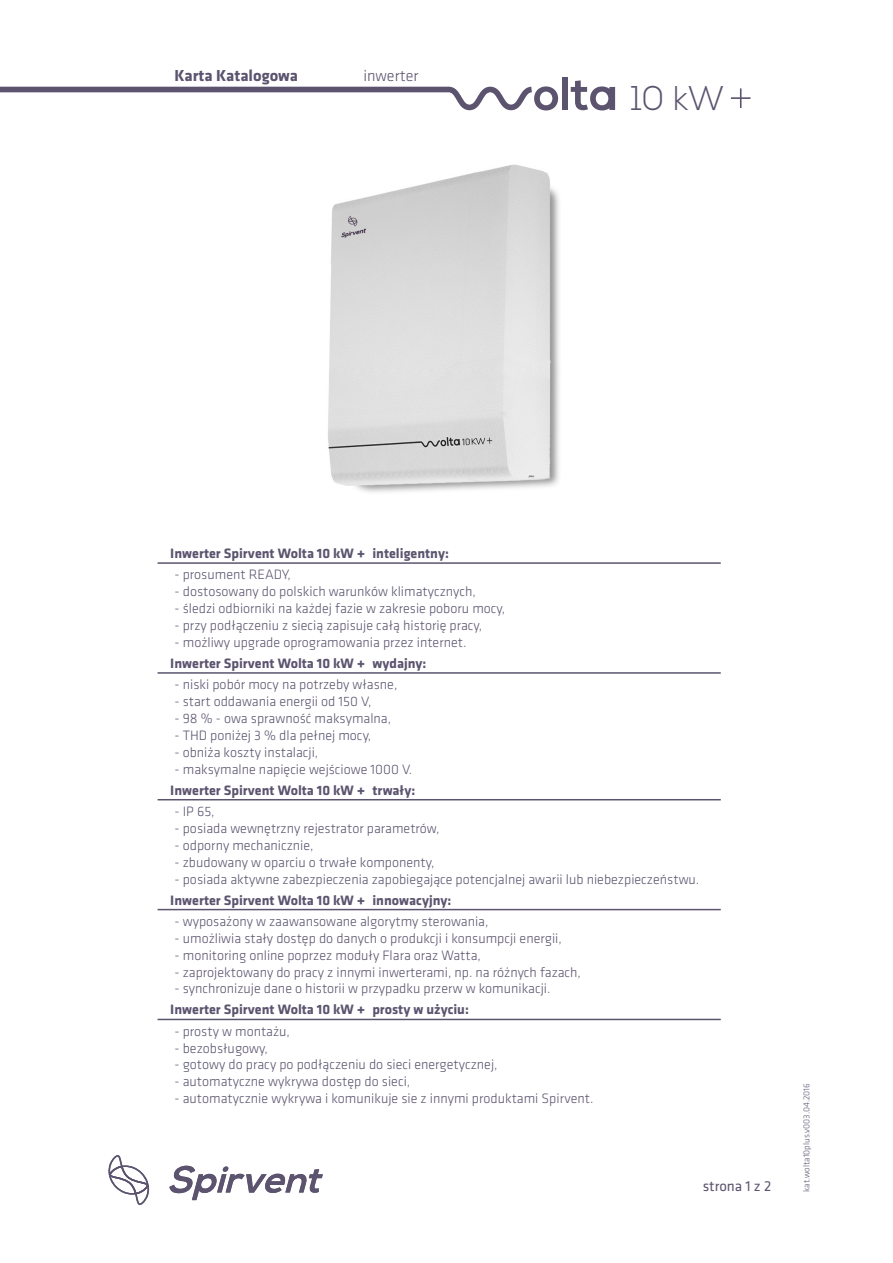
<style>
.page{position:relative;width:893px;height:1263px;background:#fff}
.page>*{position:absolute;margin:0;border:0;box-sizing:border-box;transform-origin:0 0}
.t1{font:300 34.2px "Nexa";color:#5c546f}
.t2{font:700 16.5px "Klavika";color:#5c546f}
.t3{font:300 16.2px "Klavika";color:#5c546f}
.t4{font:15px "Klavika";color:#5c546f}
.t5{font:300 14.1px/21px "Klavika";color:#5c546f}
.t6{font:700 14.1px "Klavika";color:#5c546f}
.t7{font:300 9px "Klavika";color:#5c546f}
.s1{font-size:16.5px}
.s2{font-weight:700}
.s3{font-weight:700;font-size:16.5px}
</style>
<div class="page">
<svg style="left:108px;top:1155px;width:41px;height:50px"></svg>
<svg style="left:169px;top:1165px;width:154px;height:35px"></svg>
<div style="left:562px;top:77px;width:6px;height:33px;background:#5c546f"></div>
<svg style="left:571px;top:80px;width:44px;height:30px"></svg>
<svg style="left:0;top:86px;width:558px;height:24px"></svg>
<svg style="left:731px;top:88px;width:19px;height:20px"></svg>
<img style="left:328px;top:164px;width:231px;height:329px">
<hr style="left:158px;top:562px;width:563px;height:2px;background:#5c546f">
<hr style="left:158px;top:672px;width:563px;height:2px;background:#5c546f">
<hr style="left:158px;top:799px;width:563px;height:1px;background:#5c546f">
<hr style="left:158px;top:909px;width:563px;height:1px;background:#5c546f">
<hr style="left:158px;top:1019px;width:563px;height:1px;background:#5c546f">
<p class="t2" style="left:175px;top:67px;width:125px">Karta Katalogowa</p>
<p class="t3" style="left:363px;top:67px;width:57px">inwerter</p>
<h1 class="t1" style="left:631px;top:79px;width:95px">10 kW</h1>
<p class="t6" style="left:170px;top:546px;width:280px">Inwerter Spirvent Wolta 10 kW <span class="s1">+</span> inteligentny:</p>
<p class="t5" style="left:175px;top:564px;width:118px">- prosument READY,</p>
<p class="t5" style="left:175px;top:581px;width:303px">- dostosowany do polskich warunków klimatycznych,</p>
<p class="t5" style="left:175px;top:598px;width:332px">- śledzi odbiorniki na każdej fazie w zakresie poboru mocy,</p>
<p class="t5" style="left:175px;top:615px;width:309px">- przy podłączeniu z siecią zapisuje całą historię pracy,</p>
<p class="t5" style="left:170px;top:632px;width:298px;text-indent:4px">- możliwy upgrade oprogramowania przez internet.<br><span class="s2">Inwerter Spirvent Wolta 10 kW</span> <span class="s3">+</span> <span class="s2">wydajny:</span></p>
<p class="t5" style="left:175px;top:674px;width:224px">- niski pobór mocy na potrzeby własne,</p>
<p class="t5" style="left:175px;top:691px;width:198px">- start oddawania energii od 150 V,</p>
<p class="t5" style="left:175px;top:708px;width:218px">- 98 % - owa sprawność maksymalna,</p>
<p class="t5" style="left:175px;top:725px;width:198px">- THD poniżej 3 % dla pełnej mocy,</p>
<p class="t5" style="left:175px;top:742px;width:145px">- obniża koszty instalacji,</p>
<p class="t5" style="left:170px;top:759px;width:246px;text-align:center">- maksymalne napięcie wejściowe 1000 V.<br><span class="s2">Inwerter Spirvent Wolta 10 kW</span> <span class="s3">+</span> <span class="s2">trwały:</span></p>
<p class="t5" style="left:175px;top:801px;width:42px">- IP 65,</p>
<p class="t5" style="left:175px;top:818px;width:266px">- posiada wewnętrzny rejestrator parametrów,</p>
<p class="t5" style="left:175px;top:835px;width:141px">- odporny mechanicznie,</p>
<p class="t5" style="left:175px;top:852px;width:262px">- zbudowany w oparciu o trwałe komponenty,</p>
<p class="t5" style="left:170px;top:869px;width:530px;text-indent:4px">- posiada aktywne zabezpieczenia zapobiegające potencjalnej awarii lub niebezpieczeństwu.<br><span class="s2">Inwerter Spirvent Wolta 10 kW</span> <span class="s3">+</span> <span class="s2">innowacyjny:</span></p>
<p class="t5" style="left:175px;top:911px;width:315px">- wyposażony w zaawansowane algorytmy sterowania,</p>
<p class="t5" style="left:175px;top:928px;width:389px">- umożliwia stały dostęp do danych o produkcji i konsumpcji energii,</p>
<p class="t5" style="left:175px;top:945px;width:308px">- monitoring online poprzez moduły Flara oraz Watta,</p>
<p class="t5" style="left:175px;top:962px;width:408px">- zaprojektowany do pracy z innymi inwerterami, np. na różnych fazach,</p>
<p class="t5" style="left:170px;top:978px;width:382px;text-indent:4px">- synchronizuje dane o historii w przypadku przerw w komunikacji.<br><span class="s2">Inwerter Spirvent Wolta 10 kW</span> <span class="s3">+</span> <span class="s2">prosty w użyciu:</span></p>
<p class="t5" style="left:175px;top:1021px;width:117px">- prosty w montażu,</p>
<p class="t5" style="left:175px;top:1038px;width:95px">- bezobsługowy,</p>
<p class="t5" style="left:175px;top:1054px;width:324px">- gotowy do pracy po podłączeniu do sieci energetycznej,</p>
<p class="t5" style="left:175px;top:1071px;width:237px">- automatyczne wykrywa dostęp do sieci,</p>
<p class="t5" style="left:175px;top:1088px;width:421px">- automatycznie wykrywa i komunikuje sie z innymi produktami Spirvent.</p>
<p class="t4" style="left:703px;top:1178px;width:70px">strona 1 z 2</p>
<p class="t7" style="left:802px;top:1192px;width:110px;rotate:-90deg">kat.wolta10plus.v003.04.2016</p>
</div>
